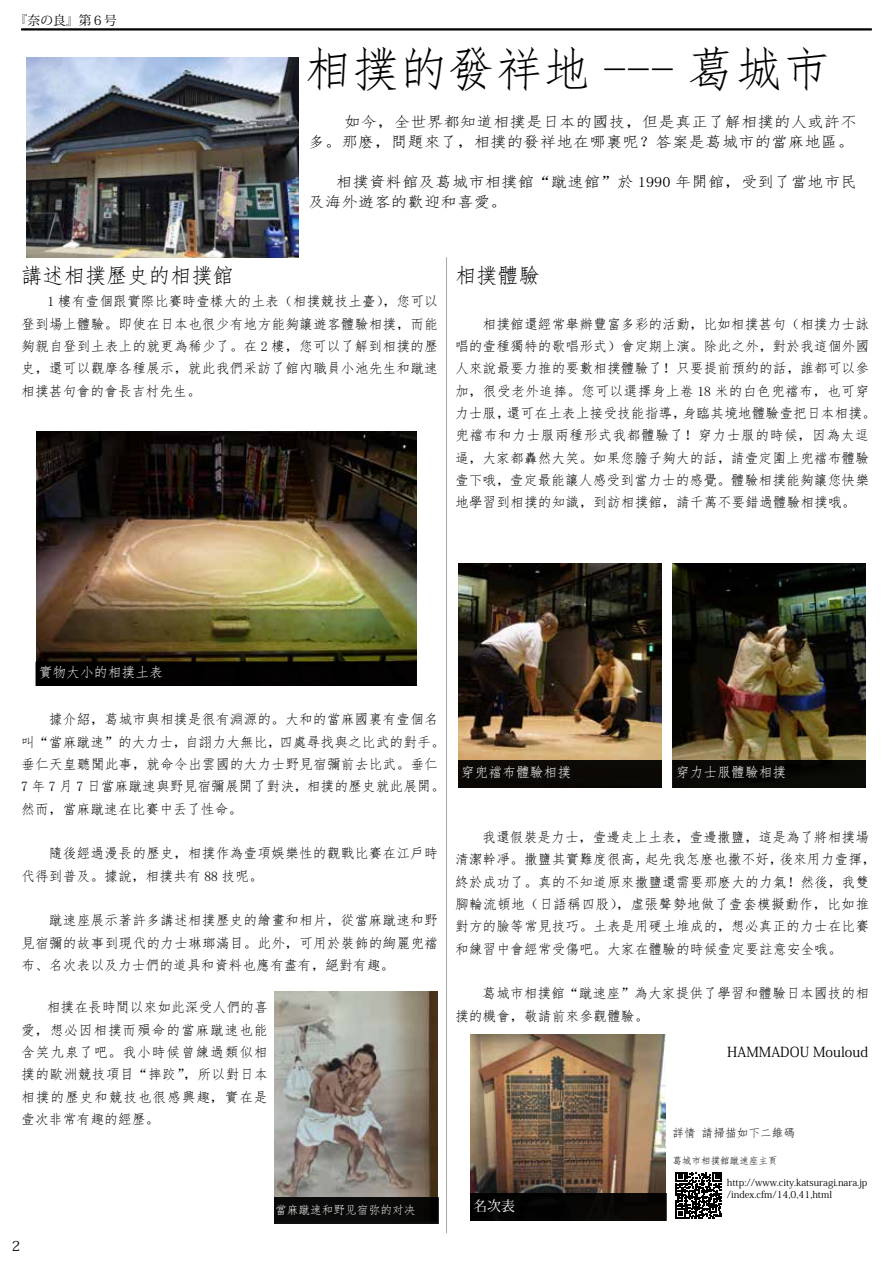
<style>
.page{position:relative;width:893px;height:1263px;background:#fff}
.page>*{position:absolute;margin:0;border:0;box-sizing:border-box;transform-origin:0 0}
.t1{font:47.85px "Fang Song";color:#000}
.t2{font:21.3px "Fang Song";color:#000}
.t3{font:14.85px/20.1px "Fang Song";color:#000;text-align:right;scale:1.11 1}
.t4{font:13.8px/22.4px "Fang Song";color:#000}
.t5{font:13.8px "Fang Song";color:#fff}
.t6{font:13.8px "Koz Min Pr 6 N";color:#000}
.t7{font:13.8px "Koz Min Pr 6 N";color:#fff}
.t8{font:12.75px "Koz Min Pr 6 N";color:#000}
.t9{font:11.7px "Fang Song";color:#fff}
.t10{font:11.7px "Fang Song";color:#000}
.t11{font:9.6px/12.8px "Koz Min Pr 6 N";color:#000}
.t12{font:9.6px "Fang Song";color:#000}
</style>
<div class="page">
<hr style="left:21px;top:30px;width:851px;height:1px;background:#000">
<hr style="left:21px;top:29px;width:851px;height:1px;background:#000">
<img style="left:27px;top:57px;width:272px;height:200px">
<img style="left:36px;top:432px;width:380px;height:230px">
<img style="left:274px;top:992px;width:164px;height:206px">
<img style="left:458px;top:564px;width:203px;height:196px">
<img style="left:673px;top:564px;width:192px;height:196px">
<div style="left:36px;top:664px;width:380px;height:22px;background:#020101"></div>
<div style="left:36px;top:662px;width:380px;height:23px;border:1px solid #000"></div>
<div style="left:675px;top:762px;width:188px;height:24px;background:#0a0906"></div>
<div style="left:673px;top:760px;width:192px;height:28px;border:1px solid #000"></div>
<div style="left:460px;top:762px;width:199px;height:24px;background:#0c0906"></div>
<div style="left:458px;top:760px;width:203px;height:28px;border:1px solid #000"></div>
<img style="left:471px;top:1034px;width:194px;height:159px">
<div style="left:472px;top:1195px;width:192px;height:23px;background:#060504"></div>
<div style="left:470px;top:1193px;width:196px;height:27px;border:1px solid #000"></div>
<div style="left:276px;top:1200px;width:160px;height:21px;background:#0a0a09"></div>
<div style="left:274px;top:1198px;width:164px;height:26px;border:1px solid #000"></div>
<div style="left:274px;top:1198px;width:164px;height:25px;border:1px solid #000"></div>
<hr style="left:446px;top:257px;width:1px;height:976px;background:#aaabab">
<svg style="left:675px;top:1172px;width:47px;height:46px"></svg>
<p class="t8" style="left:15px;top:13px;width:104px">『奈の良』第６号</p>
<h1 class="t1" style="left:304px;top:45px;width:528px">相撲的發祥地 --- 葛城市</h1>
<p class="t3" style="left:308px;top:111px;width:496px">如今，全世界都知道相撲是日本的國技，但是真正了解相撲的人或許不<br>多。那麽，問題來了，相撲的發祥地在哪裏呢？答案是葛城市的當麻地區。</p>
<p class="t3" style="left:308px;top:172px;width:496px;text-align:left;text-indent:28px">相撲資料館及葛城市相撲館“蹴速館”於 1990 年開館，受到了當地市民及海外遊客的歡迎和喜愛。</p>
<h2 class="t2" style="left:21px;top:265px;width:214px">講述相撲歷史的相撲館</h2>
<p class="t4" style="left:21px;top:290px;width:418px;text-align:justify;text-indent:26px">1 樓有壹個跟實際比賽時壹樣大的土表（相撲競技土臺），您可以登到場上體驗。即使在日本也很少有地方能夠讓遊客體驗相撲，而能夠親自登到土表上的就更為稀少了。在 2 樓，您可以了解到相撲的歷史，還可以觀摩各種展示，就此我們采訪了館內職員小池先生和蹴速相撲甚句會的會長吉村先生。</p>
<h2 class="t2" style="left:455px;top:265px;width:87px">相撲體驗</h2>
<p class="t4" style="left:455px;top:313px;width:423px">　　相撲館還經常舉辦豐富多彩的活動，比如相撲甚句（相撲力士詠唱的壹種獨特的歌唱形式）會定期上演。除此之外，對於我這個外國人來說最要力推的要數相撲體驗了！只要提前預約的話，誰都可以參加，很受老外追捧。您可以選擇身上卷 18 米的白色兜襠布，也可穿力士服，還可在土表上接受技能指導，身臨其境地體驗壹把日本相撲。兜襠布和力士服兩種形式我都體驗了！穿力士服的時候，因為太逗逼，大家都轟然大笑。如果您膽子夠大的話，請壹定圍上兜襠布體驗壹下哦，壹定最能讓人感受到當力士的感覺。體驗相撲能夠讓您快樂地學習到相撲的知識，到訪相撲館，請千萬不要錯過體驗相撲哦。　</p>
<p class="t5" style="left:39px;top:665px;width:126px">實物大小的相撲土表</p>
<p class="t4" style="left:21px;top:708px;width:425px;text-indent:28px">據介紹，葛城市與相撲是很有淵源的。大和的當麻國裏有壹個名叫“當麻蹴速”的大力士，自詡力大無比，四處尋找與之比武的對手。垂仁天皇聽聞此事，就命令出雲國的大力士野見宿彌前去比武。垂仁<br>7 年 7 月 7 日當麻蹴速與野見宿彌展開了對決，相撲的歷史就此展開。然而，當麻蹴速在比賽中丟了性命。</p>
<p class="t4" style="left:21px;top:842px;width:418px;text-indent:28px">隨後經過漫長的歷史，相撲作為壹項娛樂性的觀戰比賽在江戶時代得到普及。據說，相撲共有 88 技呢。</p>
<p class="t4" style="left:21px;top:909px;width:418px;text-align:justify;text-indent:28px">蹴速座展示著許多講述相撲歷史的繪畫和相片，從當麻蹴速和野見宿彌的故事到現代的力士琳瑯滿目。此外，可用於裝飾的絢麗兜襠布、名次表以及力士們的道具和資料也應有盡有，絕對有趣。</p>
<p class="t4" style="left:21px;top:996px;width:248px;text-align:justify;text-indent:26px">相撲在長時間以來如此深受人們的喜愛，想必因相撲而殞命的當麻蹴速也能含笑九泉了吧。我小時候曾練過類似相撲的歐洲競技項目“摔跤”，所以對日本相撲的歷史和競技也很感興趣，實在是壹次非常有趣的經歷。</p>
<p class="t5" style="left:461px;top:765px;width:112px">穿兜襠布體驗相撲</p>
<p class="t5" style="left:676px;top:765px;width:112px">穿力士服體驗相撲</p>
<p class="t4" style="left:455px;top:826px;width:423px;text-indent:27px">我還假裝是力士，壹邊走上土表，壹邊撒鹽，這是為了將相撲場清潔幹凈。撒鹽其實難度很高，起先我怎麽也撒不好，後來用力壹揮，終於成功了。真的不知道原來撒鹽還需要那麽大的力氣！然後，我雙腳輪流頓地（日語稱四股），虛張聲勢地做了壹套模擬動作，比如推對方的臉等常見技巧。土表是用硬土堆成的，想必真正的力士在比賽和練習中會經常受傷吧。大家在體驗的時候壹定要註意安全哦。</p>
<p class="t4" style="left:455px;top:982px;width:416px;text-indent:27px">葛城市相撲館“蹴速座”為大家提供了學習和體驗日本國技的相撲的機會，敬請前來參觀體驗。</p>
<p class="t6" style="left:727px;top:1044px;width:143px">HAMMADOU Mouloud</p>
<p class="t10" style="left:672px;top:1127px;width:124px">詳情 請掃描如下二維碼</p>
<p class="t12" style="left:672px;top:1155px;width:107px">葛城市相撲館蹴速座主頁</p>
<p class="t6" style="left:12px;top:1238px;width:10px">2</p>
<p class="t9" style="left:275px;top:1203px;width:142px">當麻蹴速和野见宿弥的对决</p>
<p class="t7" style="left:473px;top:1198px;width:43px">名次表</p>
<p class="t11" style="left:727px;top:1176px;width:142px">http://www.city.katsuragi.nara.jp /index.cfm/14,0,41,html</p>
</div>
